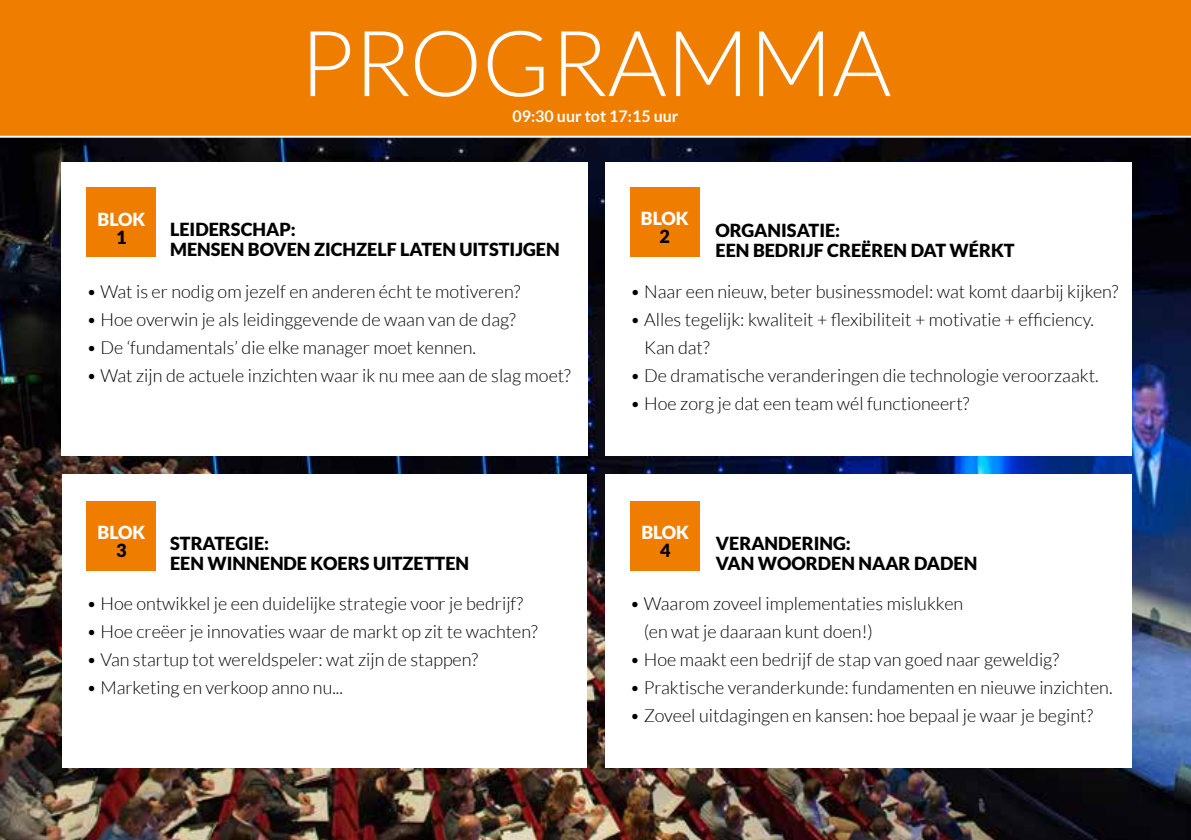
<style>
.page{position:relative;width:1191px;height:840px;background:#fff}
.page>*{position:absolute;margin:0;border:0;box-sizing:border-box;transform-origin:0 0}
.t1{font:300 91.2px "Lato";color:#fff}
.t2{font:300 18px/28px "Lato";color:#000}
.t3{font:900 18px/20px "Lato";color:#000}
.t4{font:900 18px "Lato";color:#fff}
.t5{font:700 16px "Lato";color:#fff}
</style>
<div class="page">
<img style="left:0;top:138px;width:1191px;height:701px">
<div style="left:0;top:0;width:1191px;height:136px;background:#ef7d00"></div>
<div style="left:62px;top:162px;width:526px;height:293px;background:#fff"></div>
<div style="left:606px;top:474px;width:526px;height:293px;background:#fff"></div>
<div style="left:86px;top:187px;width:70px;height:70px;background:#ef7d00"></div>
<div style="left:630px;top:500px;width:70px;height:70px;background:#ef7d00"></div>
<div style="left:62px;top:474px;width:524px;height:293px;background:#fff"></div>
<div style="left:86px;top:500px;width:70px;height:70px;background:#ef7d00"></div>
<div style="left:606px;top:162px;width:526px;height:293px;background:#fff"></div>
<div style="left:630px;top:187px;width:69px;height:70px;background:#ef7d00"></div>
<h1 class="t1" style="left:299px;top:14px;width:593px">PROGRAMMA</h1>
<p class="t5" style="left:512px;top:107px;width:167px">09:30 uur tot 17:15 uur</p>
<p class="t4" style="left:98px;top:208px;width:49px">BLOK</p>
<p class="t3" style="left:116px;top:227px;width:12px">1</p>
<p class="t3" style="left:170px;top:219px;width:391px">LEIDERSCHAP:<br>MENSEN BOVEN ZICHZELF LATEN UITSTIJGEN</p>
<p class="t2" style="left:86px;top:277px;width:435px">• Wat is er nodig om jezelf en anderen écht te motiveren?</p>
<p class="t2" style="left:86px;top:305px;width:431px">• Hoe overwin je als leidinggevende de waan van de dag?</p>
<p class="t2" style="left:86px;top:333px;width:391px">• De ‘fundamentals’ die elke manager moet kennen.</p>
<p class="t2" style="left:86px;top:361px;width:486px">• Wat zijn de actuele inzichten waar ik nu mee aan de slag moet?</p>
<p class="t4" style="left:98px;top:521px;width:49px">BLOK</p>
<p class="t3" style="left:116px;top:540px;width:12px">3</p>
<p class="t3" style="left:170px;top:533px;width:300px">STRATEGIE:<br>EEN WINNENDE KOERS UITZETTEN</p>
<p class="t2" style="left:86px;top:589px;width:438px">• Hoe ontwikkel je een duidelijke strategie voor je bedrijf?</p>
<p class="t2" style="left:86px;top:617px;width:453px">• Hoe creëer je innovaties waar de markt op zit te wachten?</p>
<p class="t2" style="left:86px;top:645px;width:393px">• Van startup tot wereldspeler: wat zijn de stappen?</p>
<p class="t2" style="left:86px;top:673px;width:258px">• Marketing en verkoop anno nu...</p>
<p class="t4" style="left:641px;top:208px;width:49px">BLOK</p>
<p class="t3" style="left:659px;top:226px;width:12px">2</p>
<p class="t3" style="left:715px;top:220px;width:301px">ORGANISATIE:<br>EEN BEDRIJF CREËREN DAT WÉRKT</p>
<p class="t2" style="left:630px;top:277px;width:490px">• Naar een nieuw, beter businessmodel: wat komt daarbij kijken?</p>
<p class="t2" style="left:644px;top:305px;width:451px;text-indent:-14px">• Alles tegelijk: kwaliteit + flexibiliteit + motivatie + efficiency.<br>Kan dat?</p>
<p class="t2" style="left:630px;top:361px;width:470px">• De dramatische veranderingen die technologie veroorzaakt.</p>
<p class="t2" style="left:630px;top:389px;width:341px">• Hoe zorg je dat een team wél functioneert?</p>
<p class="t4" style="left:641px;top:521px;width:49px">BLOK</p>
<p class="t3" style="left:660px;top:540px;width:12px">4</p>
<p class="t3" style="left:716px;top:533px;width:263px">VERANDERING:<br>VAN WOORDEN NAAR DADEN</p>
<p class="t2" style="left:643px;top:589px;width:321px;text-indent:-14px">• Waarom zoveel implementaties mislukken (en wat je daaraan kunt doen!)</p>
<p class="t2" style="left:630px;top:645px;width:431px">• Hoe maakt een bedrijf de stap van goed naar geweldig?</p>
<p class="t2" style="left:630px;top:673px;width:484px">• Praktische veranderkunde: fundamenten en nieuwe inzichten.</p>
<p class="t2" style="left:630px;top:701px;width:465px">• Zoveel uitdagingen en kansen: hoe bepaal je waar je begint?</p>
</div>
